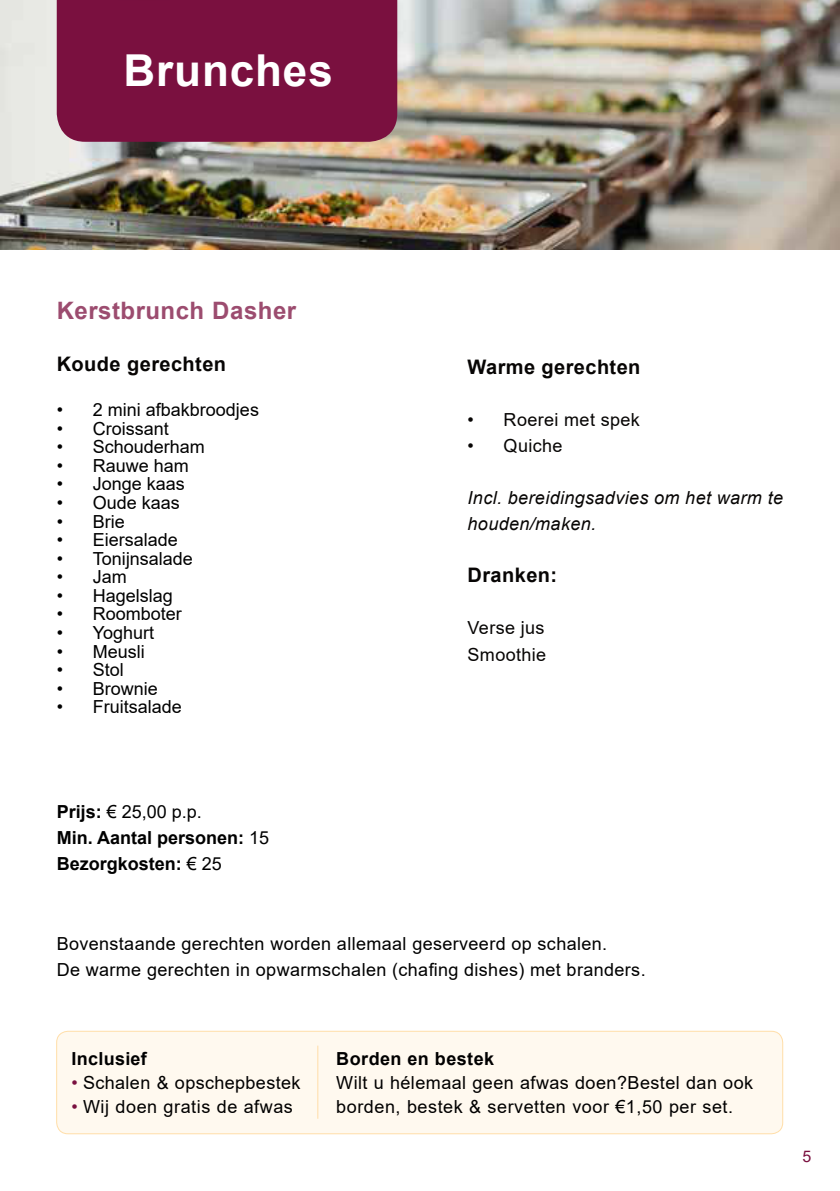
<style>
.page{position:relative;width:840px;height:1191px;background:#fff}
.page>*{position:absolute;margin:0;border:0;box-sizing:border-box;transform-origin:0 0}
.t1{font:700 44px "Arial";letter-spacing:.02em;color:#fff}
.t2{font:700 24px "Arial";letter-spacing:.02em;color:#9c4c6f}
.t3{font:700 20px "Arial";letter-spacing:.02em;color:#070504}
.t4{font:18px/24px "Arial";letter-spacing:.02em;color:#000}
.t5{font:18px "Arial";color:#000}
.t6{font:700 18px/26px "Arial";color:#000}
.t7{font:italic 18px/26px "Arial";letter-spacing:.02em;color:#070504}
.t8{font:18px/26px "Arial";letter-spacing:.02em;color:#070504}
.t9{font:700 18px "Arial";letter-spacing:.025em;color:#000}
.t10{font:16px "Arial";color:#7a103f}
.s1{font-weight:400}
.s2{color:#7a103f}
</style>
<div class="page">
<div style="left:57px;top:1031px;width:725px;height:102px;background:#fff9ef;border-radius:11px"></div>
<div style="left:56px;top:1030px;width:726px;height:104px;border:1px solid #ffdea8;border-radius:11px"></div>
<hr style="left:317px;top:1045px;width:1px;height:73px;background:#ffdea8">
<img style="left:0;top:0;width:839px;height:250px">
<div style="left:57px;top:0;width:340px;height:142px;background:#7a103f"></div>
<h1 class="t1" style="left:123px;top:39px;width:211px">Brunches</h1>
<h2 class="t2" style="left:57px;top:294px;width:241px">Kerstbrunch Dasher</h2>
<p class="t3" style="left:57px;top:350px;width:171px">Koude gerechten</p>
<p class="t5" style="left:57px;top:397px;width:204px">• 2 mini afbakbroodjes</p>
<p class="t5" style="left:57px;top:416px;width:114px">• Croissant</p>
<p class="t5" style="left:57px;top:434px;width:150px">• Schouderham</p>
<p class="t5" style="left:57px;top:453px;width:134px">• Rauwe ham</p>
<p class="t5" style="left:57px;top:471px;width:130px">• Jonge kaas</p>
<p class="t5" style="left:57px;top:490px;width:125px">• Oude kaas</p>
<p class="t4" style="left:57px;top:509px;width:70px">• Brie</p>
<p class="t5" style="left:57px;top:527px;width:123px">• Eiersalade</p>
<p class="t5" style="left:57px;top:546px;width:138px">• Tonĳnsalade</p>
<p class="t4" style="left:57px;top:565px;width:72px">• Jam</p>
<p class="t5" style="left:57px;top:583px;width:118px">• Hagelslag</p>
<p class="t5" style="left:57px;top:602px;width:127px">• Roomboter</p>
<p class="t5" style="left:57px;top:620px;width:99px">• Yoghurt</p>
<p class="t4" style="left:57px;top:639px;width:90px">• Meusli</p>
<p class="t4" style="left:57px;top:658px;width:69px">• Stol</p>
<p class="t5" style="left:57px;top:676px;width:103px">• Brownie</p>
<p class="t5" style="left:57px;top:695px;width:127px">• Fruitsalade</p>
<p class="t3" style="left:467px;top:353px;width:174px">Warme gerechten</p>
<p class="t8" style="left:467px;top:407px;width:174px">• Roerei met spek</p>
<p class="t8" style="left:467px;top:433px;width:96px">• Quiche</p>
<p class="t7" style="left:467px;top:485px;width:317px">Incl. bereidingsadvies om het warm te houden/maken.</p>
<p class="t3" style="left:467px;top:561px;width:91px">Dranken:</p>
<p class="t8" style="left:467px;top:615px;width:80px">Verse jus<br>Smoothie</p>
<p class="t6" style="left:57px;top:798px;width:214px">Prĳs: <span class="s1">€ 25,00 p.p.<br></span>Min. Aantal personen: <span class="s1">15<br></span>Bezorgkosten: <span class="s1">€ 25</span></p>
<p class="t4" style="left:57px;top:930px;width:590px;line-height:26px">Bovenstaande gerechten worden allemaal geserveerd op schalen.<br>De warme gerechten in opwarmschalen (chafing dishes) met branders.</p>
<p class="t6" style="left:72px;top:1046px;width:77px">Inclusief</p>
<p class="t4" style="left:72px;top:1070px;width:230px"><span class="s2">•</span> Schalen &amp; opschepbestek</p>
<p class="t4" style="left:72px;top:1094px;width:223px"><span class="s2">•</span> Wij doen gratis de afwas</p>
<p class="t9" style="left:336px;top:1046px;width:159px">Borden en bestek</p>
<p class="t4" style="left:336px;top:1070px;width:418px">Wilt u hélemaal geen afwas doen?Bestel dan ook borden, bestek &amp; servetten voor €1,50 per set.</p>
<p class="t10" style="left:802px;top:1145px;width:10px">5</p>
</div>
